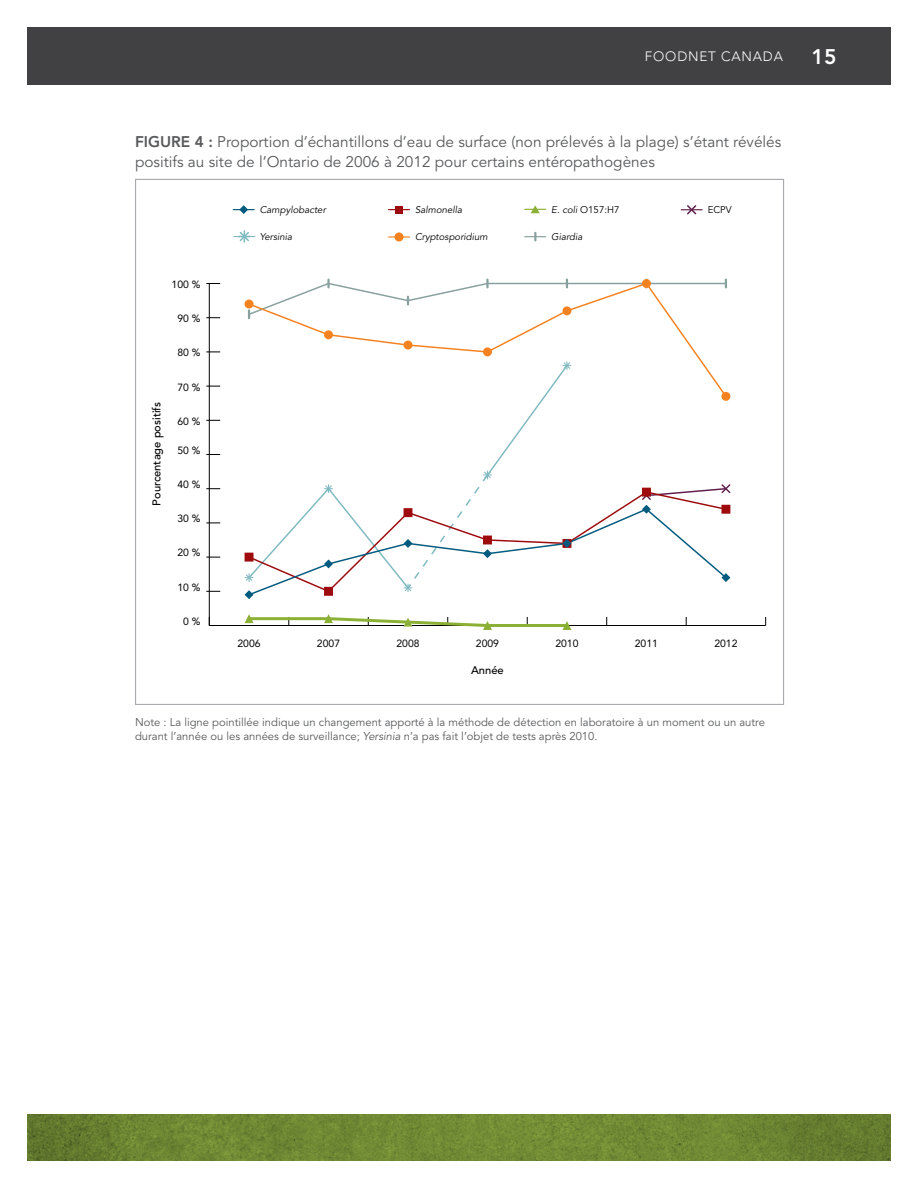
<style>
.page{position:relative;width:918px;height:1188px;background:#fff}
.page>*{position:absolute;margin:0;border:0;box-sizing:border-box;transform-origin:0 0}
.t1{font:800 21px "Avenir LT Std";color:#fff}
.t2{font:15.3px/20.5px "Avenir LT Std";color:#58595b}
.t3{font:300 13.5px "Avenir LT Std";letter-spacing:.06em;color:#fff}
.t4{font:11.25px/14.2px "Avenir LT Std";color:#58595b}
.t5{font:500 11.1px "Avenir LT Std";color:#000}
.t6{font:10.35px "Avenir LT Std";color:#000}
.t7{font:italic 9.75px "Avenir LT Std";color:#000}
.t8{font:9.75px "Avenir LT Std";color:#000}
.s1{font-weight:800}
.s2{font-style:italic}
</style>
<div class="page">
<svg style="left:27px;top:1115px;width:864px;height:46px;background:#6d8533"></svg>
<div style="left:778px;top:27px;width:113px;height:57px;background:#414042"></div>
<div style="left:27px;top:27px;width:756px;height:57px;background:#414042"></div>
<hr style="left:209px;top:625px;width:557px;height:1px;background:#000">
<hr style="left:209px;top:284px;width:1px;height:342px;background:#000">
<svg style="left:206px;top:591px;width:14px;height:1px"></svg>
<svg style="left:206px;top:557px;width:14px;height:1px"></svg>
<svg style="left:206px;top:523px;width:14px;height:1px"></svg>
<svg style="left:206px;top:488px;width:14px;height:1px"></svg>
<svg style="left:206px;top:454px;width:14px;height:1px"></svg>
<svg style="left:206px;top:420px;width:14px;height:1px"></svg>
<svg style="left:206px;top:386px;width:14px;height:1px"></svg>
<svg style="left:206px;top:352px;width:14px;height:1px"></svg>
<svg style="left:206px;top:317px;width:14px;height:1px"></svg>
<svg style="left:206px;top:283px;width:14px;height:1px"></svg>
<hr style="left:249px;top:617px;width:80px;height:3px;background:#8cb036">
<hr style="left:487px;top:624px;width:80px;height:3px;background:#8cb036">
<svg style="left:245px;top:614px;width:9px;height:9px"></svg>
<svg style="left:324px;top:614px;width:168px;height:16px"></svg>
<svg style="left:562px;top:621px;width:9px;height:9px"></svg>
<svg style="left:245px;top:280px;width:486px;height:319px"></svg>
<svg style="left:233px;top:205px;width:21px;height:9px"></svg>
<svg style="left:389px;top:209px;width:20px;height:1px"></svg>
<div style="left:395px;top:206px;width:8px;height:7px;background:#9e0b0f"></div>
<svg style="left:525px;top:205px;width:21px;height:8px"></svg>
<svg style="left:681px;top:205px;width:21px;height:10px"></svg>
<svg style="left:234px;top:230px;width:21px;height:13px"></svg>
<hr style="left:389px;top:236px;width:20px;height:2px;background:#f58220">
<div style="left:394px;top:232px;width:10px;height:9px;background:#f58220;border-radius:50%"></div>
<svg style="left:525px;top:233px;width:21px;height:7px"></svg>
<p class="t3" style="left:645px;top:48px;width:140px">FOODNET CANADA</p>
<h1 class="t1" style="left:811px;top:44px;width:27px">15</h1>
<h2 class="t2" style="left:135px;top:132px;width:648px"><span class="s1">FIGURE 4 :</span> Proportion d’échantillons d’eau de surface (non prélevés à la plage) s’étant révélés positifs au site de l’Ontario de 2006 à 2012 pour certains entéropathogènes</h2>
<p class="t6" style="left:172px;top:278px;width:30px">100 %</p>
<p class="t6" style="left:177px;top:313px;width:25px">90 %</p>
<p class="t6" style="left:177px;top:347px;width:25px">80 %</p>
<p class="t5" style="left:150px;top:506px;width:105px;rotate:-90deg">Pourcentage positifs</p>
<p class="t6" style="left:177px;top:381px;width:25px">70 %</p>
<p class="t6" style="left:177px;top:415px;width:25px">60 %</p>
<p class="t6" style="left:177px;top:444px;width:25px">50 %</p>
<p class="t6" style="left:177px;top:478px;width:25px">40 %</p>
<p class="t6" style="left:177px;top:513px;width:25px">30 %</p>
<p class="t6" style="left:177px;top:547px;width:25px">20 %</p>
<p class="t6" style="left:177px;top:581px;width:25px">10 %</p>
<p class="t6" style="left:183px;top:615px;width:19px">0 %</p>
<p class="t7" style="left:260px;top:204px;width:68px">Campylobacter</p>
<p class="t7" style="left:415px;top:204px;width:49px">Salmonella</p>
<p class="t8" style="left:551px;top:204px;width:70px"><span class="s2">E. coli</span> O157:H7</p>
<p class="t8" style="left:708px;top:204px;width:26px">ECPV</p>
<p class="t7" style="left:260px;top:231px;width:34px">Yersinia</p>
<p class="t7" style="left:415px;top:231px;width:74px">Cryptosporidium</p>
<p class="t7" style="left:551px;top:231px;width:33px">Giardia</p>
<p class="t6" style="left:237px;top:638px;width:25px">2006</p>
<p class="t6" style="left:317px;top:638px;width:25px">2007</p>
<p class="t6" style="left:396px;top:638px;width:25px">2008</p>
<p class="t6" style="left:476px;top:638px;width:25px">2009</p>
<p class="t6" style="left:555px;top:638px;width:25px">2010</p>
<p class="t6" style="left:635px;top:638px;width:25px">2011</p>
<p class="t6" style="left:714px;top:638px;width:25px">2012</p>
<p class="t5" style="left:471px;top:664px;width:34px">Année</p>
<p class="t4" style="left:135px;top:715px;width:632px">Note : La ligne pointillée indique un changement apporté à la méthode de détection en laboratoire à un moment ou un autre durant l’année ou les années de surveillance; <span class="s2">Yersinia</span> n’a pas fait l’objet de tests après 2010.</p>
</div>
